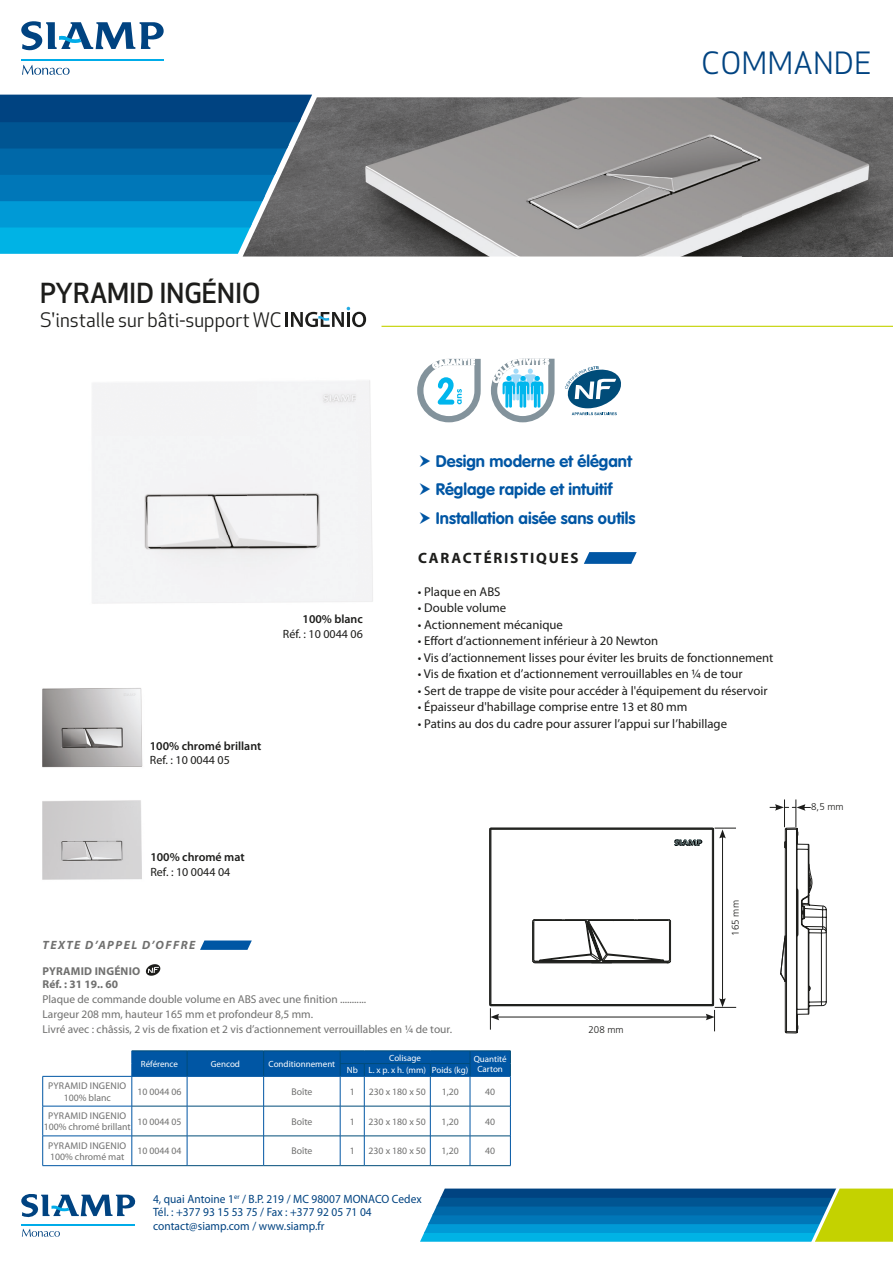
<style>
.page{position:relative;width:893px;height:1263px;background:#fff}
.page>*{position:absolute;margin:0;border:0;box-sizing:border-box;transform-origin:0 0}
.t1{font:30px "Apex New";letter-spacing:.025em;color:#004381}
.t2{font:500 27px "Apex New";color:#1d1d1b}
.t3{font:19.5px "Apex New";color:#1d1d1b}
.t4{font:700 16.5px/28.5px "VAG Rounded Std";color:#0056a4}
.t5{font:700 15px "Myriad Pro";letter-spacing:.12em;color:#1d1d1b}
.t6{font:12.75px "Myriad Pro";color:#1d1d1b}
.t7{font:12px/13.5px "Myriad Pro";letter-spacing:.005em;color:#004381;scale:.95 1}
.t8{font:600 12px "Myriad Pro";color:#1d1d1b}
.t9{font:12px "Myriad Pro";color:#1d1d1b}
.t10{font:italic 700 12px "Myriad Pro";letter-spacing:.12em;color:#70706f}
.t11{font:11.4px/14.9px "Myriad Pro";color:#70706f}
.t12{font:700 11.4px/12.8px "Myriad Pro";letter-spacing:.02em;color:#70706f}
.t13{font:9.75px/11.6px "Myriad Pro";color:#70706f;text-align:center}
.t14{font:9.75px/11.6px "Myriad Pro";letter-spacing:.02em;color:#70706f;text-align:center}
.t15{font:300 9.75px "Frutiger LT Std";color:#1d1d1b}
.t16{font:9px/11.9px "Myriad Pro";color:#fff}
</style>
<div class="page">
<svg style="left:0;top:95px;width:312px;height:159px;background:#0075b1"></svg>
<svg style="left:22px;top:65px;width:48px;height:10px"></svg>
<svg style="left:21px;top:21px;width:143px;height:30px"></svg>
<hr style="left:21px;top:59px;width:143px;height:2px;background:#00ace9">
<svg style="left:22px;top:1229px;width:38px;height:8px"></svg>
<svg style="left:21px;top:1194px;width:115px;height:24px"></svg>
<hr style="left:21px;top:1224px;width:114px;height:1px;background:#00ace9">
<svg style="left:420px;top:1188px;width:473px;height:54px;background:#27889d"></svg>
<img style="left:42px;top:688px;width:101px;height:80px">
<img style="left:42px;top:800px;width:100px;height:80px">
<div style="left:92px;top:380px;width:281px;height:224px;background:#f3f3f5"></div>
<img style="left:243px;top:97px;width:650px;height:159px">
<hr style="left:285px;top:312px;width:3px;height:15px;background:#1d1d1b">
<svg style="left:291px;top:307px;width:75px;height:20px"></svg>
<hr style="left:381px;top:326px;width:512px;height:1px;background:#c4d200">
<img style="left:145px;top:964px;width:16px;height:11px">
<svg style="left:584px;top:552px;width:53px;height:12px"></svg>
<svg style="left:565px;top:366px;width:56px;height:49px"></svg>
<svg style="left:200px;top:940px;width:52px;height:10px"></svg>
<svg style="left:417px;top:358px;width:138px;height:65px"></svg>
<svg style="left:770px;top:799px;width:56px;height:234px"></svg>
<svg style="left:489px;top:828px;width:247px;height:203px"></svg>
<hr style="left:132px;top:1106px;width:55px;height:1px;background:#004c79">
<hr style="left:187px;top:1106px;width:76px;height:1px;background:#004c79">
<hr style="left:132px;top:1135px;width:55px;height:1px;background:#004c79">
<hr style="left:187px;top:1135px;width:76px;height:1px;background:#004c79">
<hr style="left:132px;top:1165px;width:55px;height:1px;background:#004c79">
<hr style="left:187px;top:1165px;width:77px;height:1px;background:#004c79">
<hr style="left:264px;top:1106px;width:76px;height:1px;background:#004c79">
<hr style="left:264px;top:1135px;width:76px;height:1px;background:#004c79">
<hr style="left:264px;top:1165px;width:76px;height:1px;background:#004c79">
<svg style="left:341px;top:1106px;width:23px;height:1px"></svg>
<hr style="left:364px;top:1106px;width:66px;height:1px;background:#004c79">
<hr style="left:430px;top:1106px;width:40px;height:1px;background:#004c79">
<hr style="left:364px;top:1135px;width:66px;height:1px;background:#004c79">
<hr style="left:430px;top:1135px;width:40px;height:1px;background:#004c79">
<hr style="left:364px;top:1165px;width:66px;height:1px;background:#004c79">
<hr style="left:430px;top:1165px;width:40px;height:1px;background:#004c79">
<hr style="left:470px;top:1106px;width:40px;height:1px;background:#004c79">
<hr style="left:470px;top:1135px;width:40px;height:1px;background:#004c79">
<hr style="left:470px;top:1165px;width:41px;height:1px;background:#004c79">
<hr style="left:43px;top:1076px;width:89px;height:1px;background:#0056a4">
<hr style="left:42px;top:1076px;width:1px;height:30px;background:#0056a4">
<hr style="left:43px;top:1106px;width:89px;height:1px;background:#0056a4">
<hr style="left:42px;top:1106px;width:1px;height:30px;background:#0056a4">
<hr style="left:43px;top:1135px;width:89px;height:1px;background:#0056a4">
<svg style="left:42px;top:1136px;width:1px;height:29px"></svg>
<hr style="left:43px;top:1165px;width:89px;height:1px;background:#0056a4">
<hr style="left:132px;top:1076px;width:1px;height:30px;background:#0056a4">
<hr style="left:187px;top:1076px;width:1px;height:30px;background:#0056a4">
<hr style="left:263px;top:1076px;width:1px;height:30px;background:#0056a4">
<svg style="left:132px;top:1050px;width:379px;height:27px;background:#0357a2"></svg>
<hr style="left:340px;top:1076px;width:1px;height:30px;background:#0056a4">
<hr style="left:364px;top:1076px;width:66px;height:1px;background:#0056a4">
<hr style="left:364px;top:1076px;width:1px;height:30px;background:#0056a4">
<hr style="left:430px;top:1076px;width:40px;height:1px;background:#0056a4">
<hr style="left:430px;top:1076px;width:1px;height:30px;background:#0056a4">
<hr style="left:470px;top:1076px;width:41px;height:1px;background:#0056a4">
<hr style="left:470px;top:1076px;width:1px;height:30px;background:#0056a4">
<hr style="left:510px;top:1076px;width:1px;height:30px;background:#0056a4">
<hr style="left:132px;top:1106px;width:1px;height:30px;background:#0056a4">
<hr style="left:187px;top:1106px;width:1px;height:30px;background:#0056a4">
<hr style="left:263px;top:1106px;width:1px;height:30px;background:#0056a4">
<hr style="left:340px;top:1106px;width:1px;height:30px;background:#0056a4">
<hr style="left:364px;top:1106px;width:1px;height:30px;background:#0056a4">
<hr style="left:430px;top:1106px;width:1px;height:30px;background:#0056a4">
<hr style="left:470px;top:1106px;width:1px;height:30px;background:#0056a4">
<hr style="left:510px;top:1106px;width:1px;height:30px;background:#0056a4">
<svg style="left:132px;top:1136px;width:1px;height:29px"></svg>
<svg style="left:187px;top:1136px;width:1px;height:29px"></svg>
<svg style="left:263px;top:1136px;width:1px;height:29px"></svg>
<svg style="left:340px;top:1135px;width:25px;height:31px"></svg>
<svg style="left:430px;top:1136px;width:1px;height:29px"></svg>
<svg style="left:470px;top:1136px;width:1px;height:29px"></svg>
<svg style="left:510px;top:1136px;width:1px;height:29px"></svg>
<h1 class="t1" style="left:702px;top:45px;width:172px">COMMANDE</h1>
<h2 class="t2" style="left:40px;top:275px;width:222px">PYRAMID INGÉNIO</h2>
<h3 class="t3" style="left:40px;top:308px;width:243px">S'installe sur bâti-support WC</h3>
<p class="t8" style="left:303px;top:613px;width:62px">100% blanc</p>
<p class="t9" style="left:283px;top:627px;width:82px">Réf. : 10 0044 06</p>
<p class="t8" style="left:150px;top:739px;width:113px">100% chromé brillant</p>
<p class="t9" style="left:150px;top:754px;width:82px">Ref. : 10 0044 05</p>
<p class="t8" style="left:150px;top:851px;width:96px">100% chromé mat</p>
<p class="t9" style="left:150px;top:865px;width:82px">Ref. : 10 0044 04</p>
<p class="t10" style="left:43px;top:938px;width:154px">TEXTE D’APPEL D’OFFRE</p>
<p class="t4" style="left:436px;top:447px;width:201px">Design moderne et élégant<br>Réglage rapide et intuitif<br>Installation aisée sans outils</p>
<p class="t5" style="left:418px;top:549px;width:162px">CARACTÉRISTIQUES</p>
<p class="t6" style="left:418px;top:584px;width:84px">• Plaque en ABS</p>
<p class="t6" style="left:418px;top:601px;width:90px">• Double volume</p>
<p class="t6" style="left:418px;top:617px;width:147px">• Actionnement mécanique</p>
<p class="t6" style="left:418px;top:634px;width:242px">• Effort d’actionnement inférieur à 20 Newton</p>
<p class="t6" style="left:418px;top:650px;width:357px">• Vis d’actionnement lisses pour éviter les bruits de fonctionnement</p>
<p class="t6" style="left:418px;top:667px;width:326px">• Vis de fixation et d’actionnement verrouillables en ¼ de tour</p>
<p class="t6" style="left:418px;top:683px;width:351px">• Sert de trappe de visite pour accéder à l'équipement du réservoir</p>
<p class="t6" style="left:418px;top:700px;width:271px">• Épaisseur d'habillage comprise entre 13 et 80 mm</p>
<p class="t6" style="left:418px;top:716px;width:311px">• Patins au dos du cadre pour assurer l’appui sur l’habillage</p>
<p class="t15" style="left:730px;top:935px;width:37px;rotate:-90deg">165 mm</p>
<p class="t15" style="left:811px;top:801px;width:34px">8,5 mm</p>
<p class="t12" style="left:43px;top:965px;width:99px">PYRAMID INGÉNIO<br>Réf. : 31 19.. 60</p>
<p class="t11" style="left:43px;top:992px;width:411px">Plaque de commande double volume en ABS avec une finition ...........<br>Largeur 208 mm, hauteur 165 mm et profondeur 8,5 mm.<br>Livré avec : châssis, 2 vis de fixation et 2 vis d’actionnement verrouillables en ¼ de tour.</p>
<p class="t16" style="left:141px;top:1058px;width:39px">Référence</p>
<p class="t16" style="left:211px;top:1058px;width:31px">Gencod</p>
<p class="t16" style="left:269px;top:1058px;width:68px">Conditionnement</p>
<p class="t16" style="left:389px;top:1052px;width:33px">Colisage</p>
<p class="t16" style="left:347px;top:1053px;width:162px;text-indent:127px">Quantité<br>Nb L. x p. x h. (mm) Poids (kg) Carton</p>
<p class="t14" style="left:48px;top:1080px;width:80px">PYRAMID INGENIO<br>100% blanc</p>
<p class="t13" style="left:137px;top:1086px;width:46px">10 0044 06</p>
<p class="t13" style="left:291px;top:1086px;width:23px">Boîte</p>
<p class="t13" style="left:350px;top:1086px;width:7px">1</p>
<p class="t13" style="left:369px;top:1086px;width:59px">230 x 180 x 50</p>
<p class="t13" style="left:442px;top:1086px;width:19px">1,20</p>
<p class="t13" style="left:485px;top:1086px;width:12px">40</p>
<p class="t13" style="left:44px;top:1110px;width:89px">PYRAMID INGENIO<br>100% chromé brillant</p>
<p class="t13" style="left:137px;top:1116px;width:46px">10 0044 05</p>
<p class="t13" style="left:291px;top:1116px;width:23px">Boîte</p>
<p class="t13" style="left:350px;top:1116px;width:7px">1</p>
<p class="t13" style="left:369px;top:1116px;width:59px">230 x 180 x 50</p>
<p class="t13" style="left:442px;top:1116px;width:19px">1,20</p>
<p class="t13" style="left:485px;top:1116px;width:12px">40</p>
<p class="t13" style="left:48px;top:1140px;width:80px;text-align:left">PYRAMID INGENIO<br>100% chromé mat</p>
<p class="t13" style="left:137px;top:1145px;width:46px">10 0044 04</p>
<p class="t13" style="left:291px;top:1145px;width:23px">Boîte</p>
<p class="t13" style="left:350px;top:1145px;width:7px">1</p>
<p class="t13" style="left:369px;top:1145px;width:59px">230 x 180 x 50</p>
<p class="t13" style="left:442px;top:1145px;width:19px">1,20</p>
<p class="t13" style="left:485px;top:1145px;width:12px">40</p>
<p class="t7" style="left:153px;top:1192px;width:284px">4, quai Antoine 1<sup>er</sup> / B.P. 219 / MC 98007 MONACO Cedex<br>Tél. : +377 93 15 53 75 / Fax : +377 92 05 71 04 contact@siamp.com / www.siamp.fr</p>
<p class="t15" style="left:588px;top:1024px;width:37px">208 mm</p>
</div>
